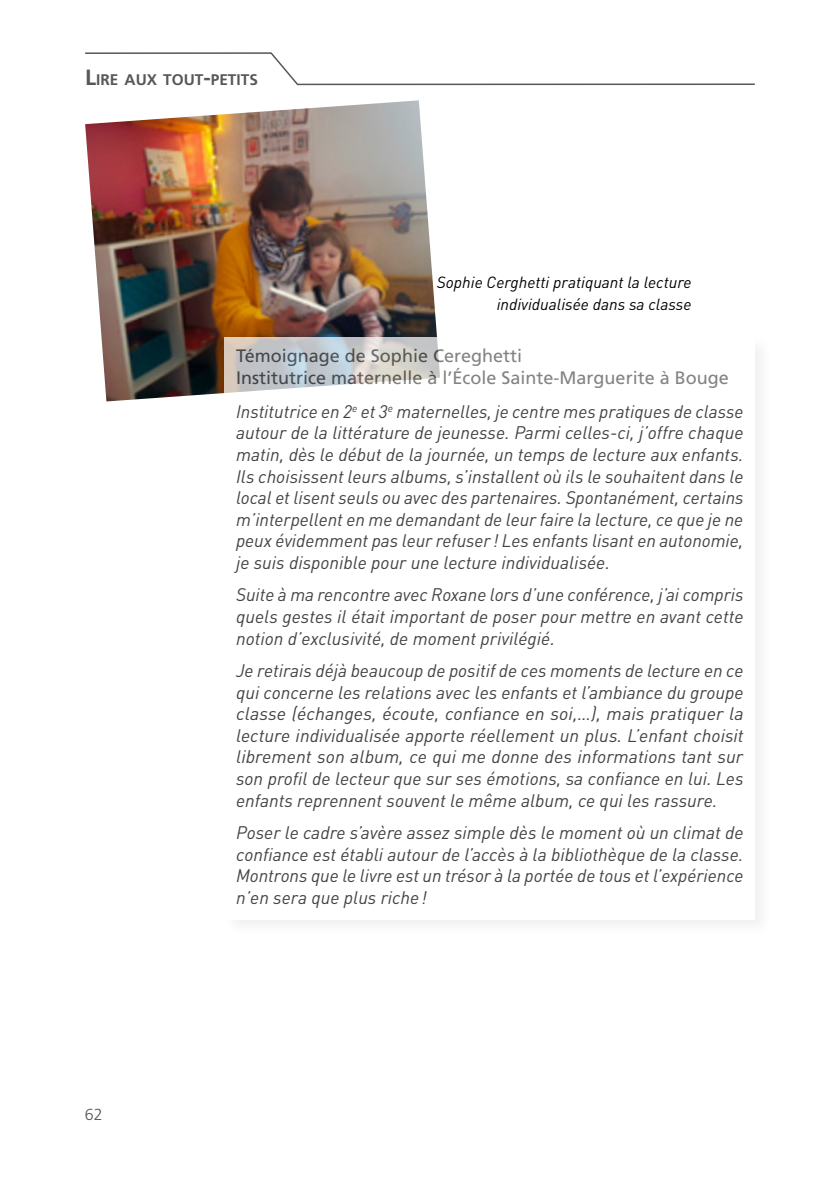
<style>
.page{position:relative;width:840px;height:1191px;background:#fff}
.page>*{position:absolute;margin:0;border:0;box-sizing:border-box;transform-origin:0 0}
.t1{font:italic 18px/21.6px "DIN";color:#000;text-align:justify}
.t2{font:18px/21.6px "Frutiger LT Std";color:#575756}
.t3{font:italic 16px/21.6px "DIN";color:#000;text-align:right}
.t4{font:300 16px "Frutiger LT Std";color:#575756}
.t5{font:700 15.4px "Frutiger LT Std";color:#575756}
.s1{font-size:22px}
</style>
<div class="page">
<img style="left:85px;top:100px;width:352px;height:301px">
<div style="left:222px;top:334px;width:552px;height:604px;background:#fbfbfb"></div>
<div style="left:225px;top:337px;width:529px;height:582px;background:#fff"></div>
<svg style="left:85px;top:52px;width:670px;height:34px"></svg>
<p class="t5" style="left:85px;top:71px;width:174px"><span class="s1">L</span>IRE AUX TOUT<span class="s1">-</span>PETITS</p>
<p class="t3" style="left:436px;top:271px;width:256px">Sophie Cerghetti pratiquant la lecture individualisée dans sa classe</p>
<p class="t4" style="left:85px;top:1105px;width:19px">62</p>
<p class="t2" style="left:236px;top:345px;width:494px">Témoignage de Sophie Cereghetti<br>Institutrice maternelle à l’École Sainte-Marguerite à Bouge</p>
<p class="t1" style="left:236px;top:400px;width:508px">Institutrice en 2<sup>e</sup> et 3<sup>e</sup> maternelles, je centre mes pratiques de classe autour de la littérature de jeunesse. Parmi celles-ci, j’offre chaque matin, dès le début de la journée, un temps de lecture aux enfants.<br>Ils choisissent leurs albums, s’installent où ils le souhaitent dans le local et lisent seuls ou avec des partenaires. Spontanément, certains m’interpellent en me demandant de leur faire la lecture, ce que je ne peux évidemment pas leur refuser! Les enfants lisant en autonomie, je suis disponible pour une lecture individualisée.</p>
<p class="t1" style="left:236px;top:584px;width:508px">Suite à ma rencontre avec Roxane lors d’une conférence, j’ai compris quels gestes il était important de poser pour mettre en avant cette notion d’exclusivité, de moment privilégié.</p>
<p class="t1" style="left:236px;top:659px;width:509px">Je retirais déjà beaucoup de positif de ces moments de lecture en ce qui concerne les relations avec les enfants et l’ambiance du groupe classe (échanges, écoute, confiance en soi,…), mais pratiquer la lecture individualisée apporte réellement un plus. L’enfant choisit librement son album, ce qui me donne des informations tant sur son profil de lecteur que sur ses émotions, sa confiance en lui. Les enfants reprennent souvent le même album, ce qui les rassure.</p>
<p class="t1" style="left:236px;top:821px;width:508px">Poser le cadre s’avère assez simple dès le moment où un climat de confiance est établi autour de l’accès à la bibliothèque de la classe.<br>Montrons que le livre est un trésor à la portée de tous et l’expérience n’en sera que plus riche!</p>
</div>
